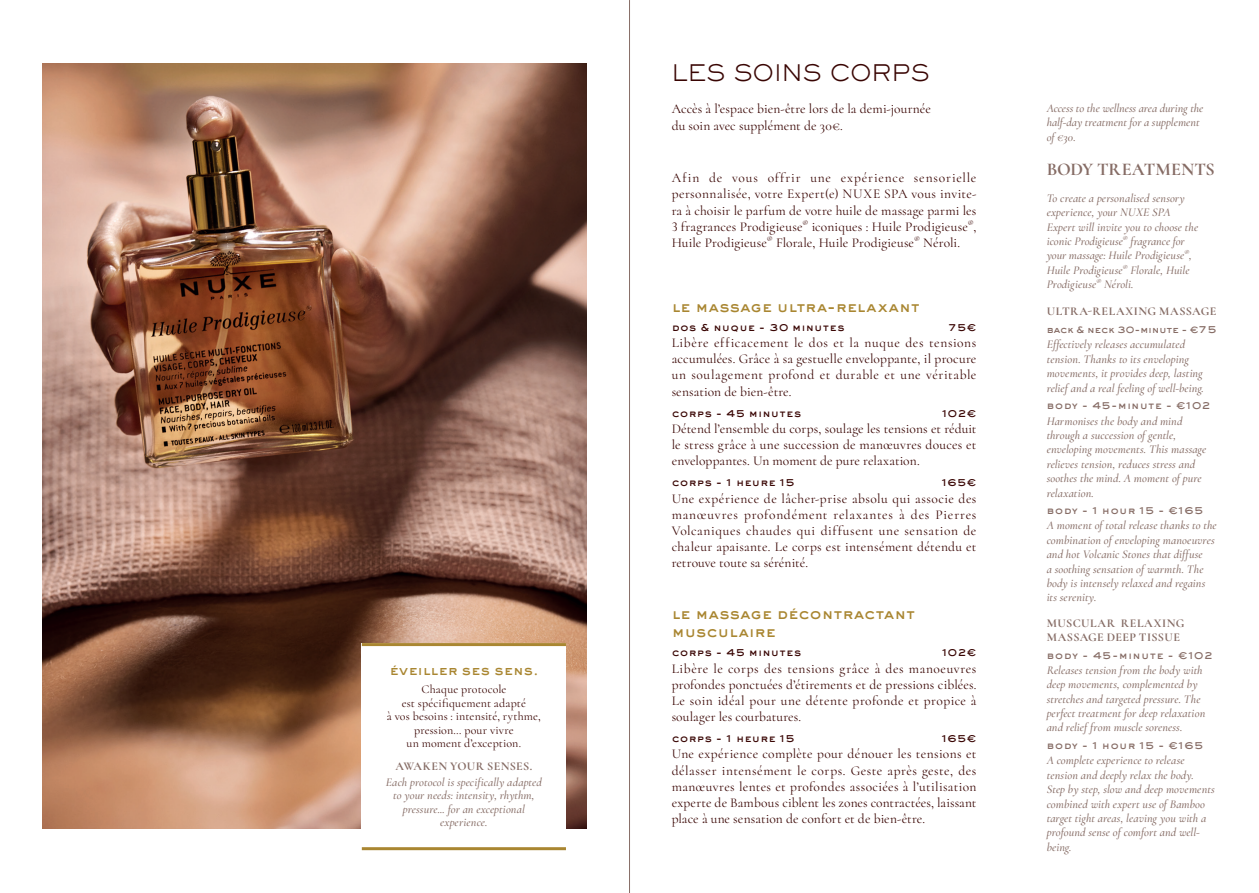
<style>
.page{position:relative;width:1259px;height:893px;background:#fff}
.page>*{position:absolute;margin:0;border:0;box-sizing:border-box;transform-origin:0 0}
.FR_Titre{font:300 22.5px "Sackers Gothic Std";letter-spacing:-.015em;color:#390503}
.ANG_Titre{font:700 18px "Cormorant";color:#866c65}
.FR_Nom_soin{font:800 15px/18px "Sackers Gothic Std";color:#a98631}
.FR_Texte_courant_même_soin{font:13.5px/16.2px "Cormorant";letter-spacing:.01em;color:#390503;text-align:justify}
.FR_Texte_courant{font:13.5px/16.2px "Cormorant";letter-spacing:.015em;color:#390503;text-align:justify}
.ANG_Légende_intro_soin{font:13.5px/16.2px "Cormorant";letter-spacing:.005em;color:#390503}
.FR_Titre_cadre_photo{font:800 13.5px "Sackers Gothic Std";letter-spacing:.005em;color:#a98631}
.ANG_texte_courant{font:italic 500 12px/14.4px "Cormorant";letter-spacing:.005em;color:#866c65}
.ANG_texte_courant_même_soin{font:italic 500 12px/14.4px "Cormorant";letter-spacing:.005em;color:#866c65}
.FR_Texte_courant_cadre_photo{font:12px/13.5px "Cormorant";letter-spacing:.01em;color:#390503;text-align:center}
.ANG_Text_coutant_Cadre_photo{font:italic 500 12px/13.5px "Cormorant";letter-spacing:.005em;color:#866c65;text-align:center}
.ANG_Légende_intro_soin-2{font:italic 500 12px/14.4px "Cormorant";letter-spacing:-.005em;color:#866c65}
.ANG_Nom_soin{font:700 12px/14.4px "Cormorant";letter-spacing:.035em;color:#866c65}
.ANG_Titre_Cadre_photo{font:700 12px "Cormorant";letter-spacing:.025em;color:#866c65}
.FR_Prix{font:800 10.5px "Sackers Gothic Std";letter-spacing:.025em;color:#390503}
.ANG_Prix{font:800 10.35px "Sackers Gothic Std";letter-spacing:.025em;color:#866c65}
.ANG_Prix-2{font:800 9.75px "Sackers Gothic Std";letter-spacing:-.03em;color:#866c65}
.s1{font-family:"Roboto Mono";font-weight:500;font-size:9.9px}
.s2{font-size:10.5px}
</style>
<div class="page">
<hr style="left:629px;top:0;width:1px;height:893px;background:#866c65">
<img style="left:43px;top:64px;width:544px;height:764px">
<div style="left:362px;top:643px;width:204px;height:207px;background:#fff"></div>
<hr style="left:362px;top:643px;width:204px;height:3px;background:#a98631">
<hr style="left:362px;top:847px;width:204px;height:3px;background:#a98631">
<p class="FR_Titre_cadre_photo" style="left:389px;top:660px;width:150px">éveiller ses sens.</p>
<p class="FR_Texte_courant_cadre_photo" style="left:387px;top:683px;width:155px">Chaque protocole<br>est spécifiquement adapté<br>à vos besoins : intensité, rythme, pression… pour vivre<br>un moment d’exception.</p>
<p class="ANG_Titre_Cadre_photo" style="left:395px;top:759px;width:138px">AWAKEN YOUR SENSES.</p>
<p class="ANG_Text_coutant_Cadre_photo" style="left:386px;top:774px;width:157px">Each protocol is specifically adapted to your needs: intensity, rhythm, pressure... for an exceptional experience.</p>
<p class="FR_Titre" style="left:671px;top:58px;width:259px">LES SOINS CORPS</p>
<p class="ANG_Légende_intro_soin" style="left:671px;top:101px;width:261px">Accès à l’espace bien-être lors de la demi-journée du soin avec supplément de 30€.</p>
<p class="ANG_Légende_intro_soin-2" style="left:1046px;top:100px;width:158px">Access to the wellness area during the half-day treatment for a supplement of €30.</p>
<p class="FR_Texte_courant_même_soin" style="left:671px;top:170px;width:306px">Afin de vous offrir une expérience sensorielle personnalisée, votre Expert(e) NUXE SPA vous invite&shy;ra à choisir le parfum de votre huile de massage parmi les 3 fragrances Prodigieuse<sup>®</sup> iconiques : Huile Prodigieuse<sup>®</sup>, Huile Prodigieuse<sup>®</sup> Florale, Huile Prodigieuse<sup>®</sup> Néroli.</p>
<p class="FR_Nom_soin" style="left:671px;top:297px;width:250px">le massage ultra-relaxant</p>
<p class="FR_Prix" style="left:671px;top:320px;width:174px">dos &amp; nuque - 30 minutes</p>
<p class="FR_Prix" style="left:948px;top:320px;width:30px">75€</p>
<p class="FR_Texte_courant_même_soin" style="left:671px;top:334px;width:306px">Libère efficacement le dos et la nuque des tensions accumulées. Grâce à sa gestuelle enveloppante, il procure un soulagement profond et durable et une véritable sensation de bien-être.</p>
<p class="FR_Prix" style="left:671px;top:406px;width:131px">corps - 45 minutes</p>
<p class="FR_Prix" style="left:941px;top:406px;width:36px"><span class="s1">1</span>02€</p>
<p class="FR_Texte_courant_même_soin" style="left:671px;top:420px;width:306px">Détend l’ensemble du corps, soulage les tensions et réduit le stress grâce à une succession de manœuvres douces et enveloppantes. Un moment de pure relaxation.</p>
<p class="FR_Prix" style="left:671px;top:475px;width:125px">corps - <span class="s1">1</span> heure <span class="s1">1</span>5</p>
<p class="FR_Prix" style="left:941px;top:475px;width:36px"><span class="s1">1</span>65€</p>
<p class="FR_Texte_courant" style="left:671px;top:490px;width:306px">Une expérience de lâcher-prise absolu qui associe des manœuvres profondément relaxantes à des Pierres Volcaniques chaudes qui diffusent une sensation de chaleur apaisante. Le corps est intensément détendu et retrouve toute sa sérénité.</p>
<p class="FR_Nom_soin" style="left:671px;top:604px;width:245px">le massage décontractant musculaire</p>
<p class="FR_Prix" style="left:671px;top:645px;width:131px">corps - 45 minutes</p>
<p class="FR_Prix" style="left:941px;top:645px;width:36px"><span class="s1">1</span>02€</p>
<p class="FR_Texte_courant_même_soin" style="left:671px;top:660px;width:306px">Libère le corps des tensions grâce à des manoeuvres profondes ponctuées d’étirements et de pressions ciblées.<br>Le soin idéal pour une détente profonde et propice à soulager les courbatures.</p>
<p class="FR_Prix" style="left:671px;top:731px;width:125px">corps - <span class="s1">1</span> heure <span class="s1">1</span>5</p>
<p class="FR_Prix" style="left:941px;top:731px;width:36px"><span class="s1">1</span>65€</p>
<p class="FR_Texte_courant_même_soin" style="left:671px;top:746px;width:306px">Une expérience complète pour dénouer les tensions et délasser intensément le corps. Geste après geste, des manœuvres lentes et profondes associées à l’utilisation experte de Bambous ciblent les zones contractées, laissant place à une sensation de confort et de bien-être.</p>
<p class="ANG_Titre" style="left:1046px;top:158px;width:170px">BODY TREATMENTS</p>
<p class="ANG_texte_courant" style="left:1046px;top:190px;width:153px">To create a personalised sensory experience, your NUXE SPA<br>Expert will invite you to choose the iconic Prodigieuse<sup>®</sup> fragrance for your massage: Huile Prodigieuse<sup>®</sup>,<br>Huile Prodigieuse<sup>®</sup> Florale, Huile<br>Prodigieuse<sup>®</sup> Néroli.</p>
<p class="ANG_Nom_soin" style="left:1046px;top:304px;width:171px">ULTRA-RELAXING MASSAGE</p>
<p class="ANG_Prix-2" style="left:1046px;top:323px;width:172px">back &amp; neck 30-minute - €<span class="s2">75</span></p>
<p class="ANG_texte_courant_même_soin" style="left:1046px;top:336px;width:159px">Effectively releases accumulated tension. Thanks to its enveloping movements, it provides deep, lasting relief and a real feeling of well-being.</p>
<p class="ANG_Prix" style="left:1046px;top:398px;width:166px">body - 45-minute - €<span class="s1">1</span><span class="s2">02</span></p>
<p class="ANG_texte_courant_même_soin" style="left:1046px;top:412px;width:161px">Harmonises the body and mind through a succession of gentle, enveloping movements. This massage relieves tension, reduces stress and soothes the mind. A moment of pure relaxation.</p>
<p class="ANG_Prix" style="left:1046px;top:503px;width:158px">body - <span class="s1">1</span> hour <span class="s1">1</span>5 - €<span class="s1">1</span><span class="s2">65</span></p>
<p class="ANG_texte_courant" style="left:1046px;top:517px;width:172px">A moment of total release thanks to the combination of enveloping manoeuvres and hot Volcanic Stones that diffuse<br>a soothing sensation of warmth. The body is intensely relaxed and regains its serenity.</p>
<p class="ANG_Nom_soin" style="left:1046px;top:615px;width:139px">MUSCULAR RELAXING<br>MASSAGE DEEP TISSUE</p>
<p class="ANG_Prix" style="left:1046px;top:648px;width:168px">body - 45-minute - €<span class="s1">1</span><span class="s2">02</span></p>
<p class="ANG_texte_courant_même_soin" style="left:1046px;top:662px;width:160px">Releases tension from the body with deep movements, complemented by stretches and targeted pressure. The perfect treatment for deep relaxation and relief from muscle soreness.</p>
<p class="ANG_Prix" style="left:1046px;top:738px;width:158px">body - <span class="s1">1</span> hour <span class="s1">1</span>5 - €<span class="s1">1</span><span class="s2">65</span></p>
<p class="ANG_texte_courant" style="left:1046px;top:752px;width:170px">A complete experience to release tension and deeply relax the body.<br>Step by step, slow and deep movements combined with expert use of Bamboo target tight areas, leaving you with a profound sense of comfort and well&shy;being.</p>
</div>
